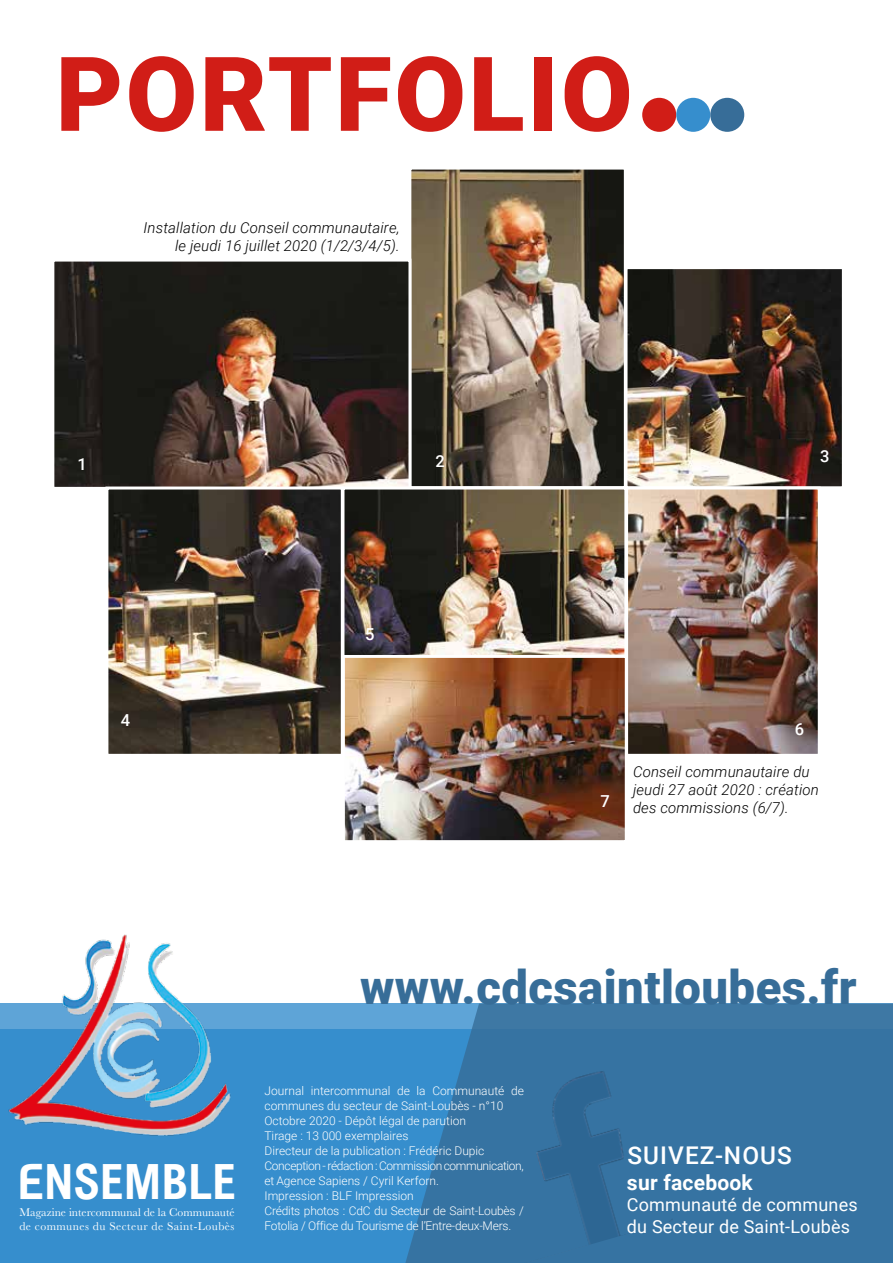
<style>
.page{position:relative;width:893px;height:1263px;background:#fff}
.page>*{position:absolute;margin:0;border:0;box-sizing:border-box;transform-origin:0 0}
.t1{font:900 103.5px "Roboto";letter-spacing:.025em;color:#d11d17}
.t2{font:700 48.6px "Arial Nova Cond";letter-spacing:-.01em;color:#fff}
.t3{font:900 47.25px "Roboto";letter-spacing:.01em;color:#376d98}
.t4{font:500 24.45px "Roboto";letter-spacing:.045em;color:#fff}
.t5{font:700 21px "Roboto";letter-spacing:.01em;color:#fff}
.t6{font:18px/21.6px "Roboto";letter-spacing:.01em;color:#fff}
.t7{font:500 16.5px "Roboto";color:#fff}
.t8{font:italic 300 15px/18px "Roboto";letter-spacing:.01em;color:#000;text-align:right}
.t9{font:300 12px/15px "Roboto";color:#fff}
.t10{font:11.7px/14.1px "Baskerville";color:#fff}
.s1{font-family:"Kelson";font-size:45.6px}
</style>
<div class="page">
<img style="left:412px;top:171px;width:211px;height:314px">
<div style="left:408px;top:167px;width:219px;height:322px;border:3px solid #fff"></div>
<img style="left:55px;top:263px;width:352px;height:223px">
<div style="left:51px;top:259px;width:360px;height:231px;border:3px solid #fff"></div>
<img style="left:629px;top:270px;width:212px;height:215px">
<div style="left:625px;top:266px;width:220px;height:223px;border:3px solid #fff"></div>
<img style="left:110px;top:491px;width:230px;height:262px">
<div style="left:106px;top:487px;width:238px;height:270px;border:3px solid #fff"></div>
<img style="left:346px;top:491px;width:278px;height:348px">
<div style="left:342px;top:487px;width:285px;height:172px;border:3px solid #fff"></div>
<div style="left:342px;top:655px;width:286px;height:188px;border:3px solid #fff"></div>
<img style="left:629px;top:491px;width:188px;height:262px">
<div style="left:625px;top:487px;width:196px;height:270px;border:3px solid #fff"></div>
<div style="left:0;top:1003px;width:893px;height:260px;background:#368ecd"></div>
<svg style="left:405px;top:1003px;width:487px;height:260px;background:#3877a7"></svg>
<img style="left:450px;top:1048px;width:223px;height:215px">
<img style="left:0;top:934px;width:253px;height:202px">
<hr style="left:892px;top:812px;width:1px;height:451px;background:#376d98">
<div style="left:642px;top:98px;width:34px;height:34px;background:#d11d17;border-radius:50%"></div>
<div style="left:676px;top:98px;width:34px;height:34px;background:#368ecd;border-radius:50%"></div>
<div style="left:710px;top:98px;width:34px;height:34px;background:#376d98;border-radius:50%"></div>
<h1 class="t1" style="left:56px;top:21px;width:578px">PORTFOLIO</h1>
<p class="t8" style="left:143px;top:218px;width:258px">Installation du Conseil communautaire, le jeudi 16 juillet 2020 (1/2/3/4/5).</p>
<h3 class="t7" style="left:78px;top:453px;width:11px">1</h3>
<h3 class="t7" style="left:435px;top:450px;width:11px">2</h3>
<h3 class="t7" style="left:820px;top:445px;width:11px">3</h3>
<h3 class="t7" style="left:121px;top:708px;width:11px">4</h3>
<h3 class="t7" style="left:365px;top:622px;width:11px">5</h3>
<h3 class="t7" style="left:600px;top:789px;width:11px">7</h3>
<h3 class="t7" style="left:795px;top:718px;width:11px">6</h3>
<p class="t8" style="left:633px;top:762px;width:187px;text-align:left">Conseil communautaire du jeudi 27 août 2020 : création des commissions (6/7).</p>
<h3 class="t3" style="left:360px;top:953px;width:498px">www.cdcsaintloubes.fr</h3>
<h2 class="t2" style="left:18px;top:1151px;width:219px"><span class="s1">E</span>NSEMBLE</h2>
<p class="t10" style="left:19px;top:1205px;width:217px">Magazine intercommunal de la Communauté de communes du Secteur de Saint-Loubès</p>
<p class="t9" style="left:264px;top:1082px;width:261px">Journal intercommunal de la Communauté de communes du secteur de Saint-Loubès - n°10<br>Octobre 2020 - Dépôt légal de parution<br>Tirage : 13 000 exemplaires<br>Directeur de la publication : Frédéric Dupic Conception - rédaction : Commission communication, et Agence Sapiens / Cyril Kerforn.<br>Impression : BLF Impression<br>Crédits photos : CdC du Secteur de Saint-Loubès / Fotolia / Office du Tourisme de l’Entre-deux-Mers.</p>
<h3 class="t4" style="left:627px;top:1138px;width:166px">SUIVEZ-NOUS</h3>
<h3 class="t5" style="left:627px;top:1167px;width:127px">sur facebook</h3>
<h3 class="t6" style="left:627px;top:1193px;width:232px">Communauté de communes du Secteur de Saint-Loubès</h3>
</div>
